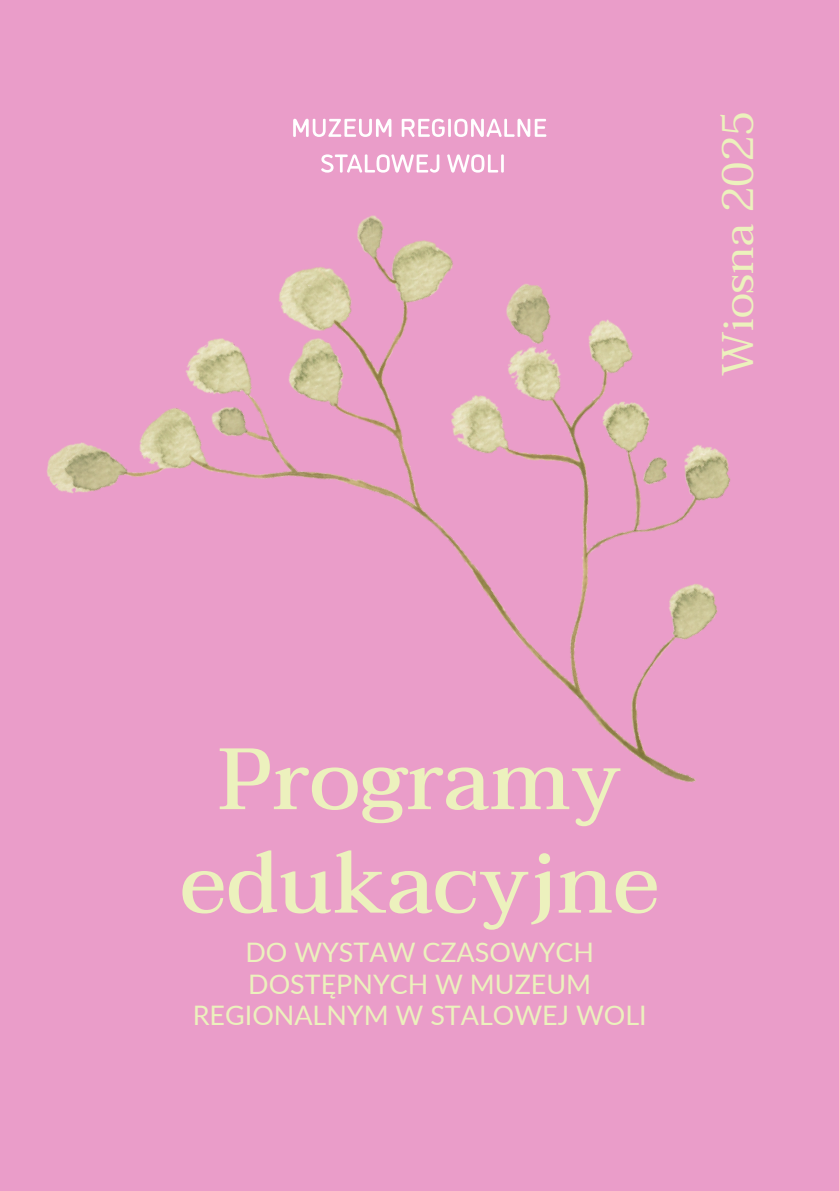
<style>
.page{position:relative;width:839px;height:1191px;background:#fff}
.page>*{position:absolute;margin:0;border:0;box-sizing:border-box;transform-origin:0 0}
.t1{font:500 86.8px/103.6px "Taviraj";color:#ecf1bd;text-align:center}
.t2{font:44px "Taviraj";color:#ecf1bd}
.t3{font:26.8px/31.6px "Lato";color:#ecf1bd;text-align:center}
</style>
<div class="page">
<div style="left:0;top:0;width:838px;height:1190px;background:#ea9dc9"></div>
<img style="left:47px;top:118px;width:684px;height:665px">
<svg style="left:293px;top:119px;width:98px;height:18px"></svg>
<svg style="left:321px;top:154px;width:118px;height:19px"></svg>
<svg style="left:447px;top:154px;width:51px;height:19px"></svg>
<hr style="left:501px;top:154px;width:3px;height:19px;background:#fff">
<svg style="left:401px;top:119px;width:43px;height:18px"></svg>
<hr style="left:448px;top:119px;width:3px;height:18px;background:#fff">
<svg style="left:454px;top:119px;width:92px;height:18px"></svg>
<p class="t2" style="left:712px;top:376px;width:267px;rotate:-90deg">Wiosna 2025</p>
<h1 class="t1" style="left:180px;top:727px;width:481px">Programy edukacyjne</h1>
<p class="t3" style="left:193px;top:936px;width:455px">DO WYSTAW CZASOWYCH<br>DOSTĘPNYCH W MUZEUM<br>REGIONALNYM W STALOWEJ WOLI</p>
</div>
